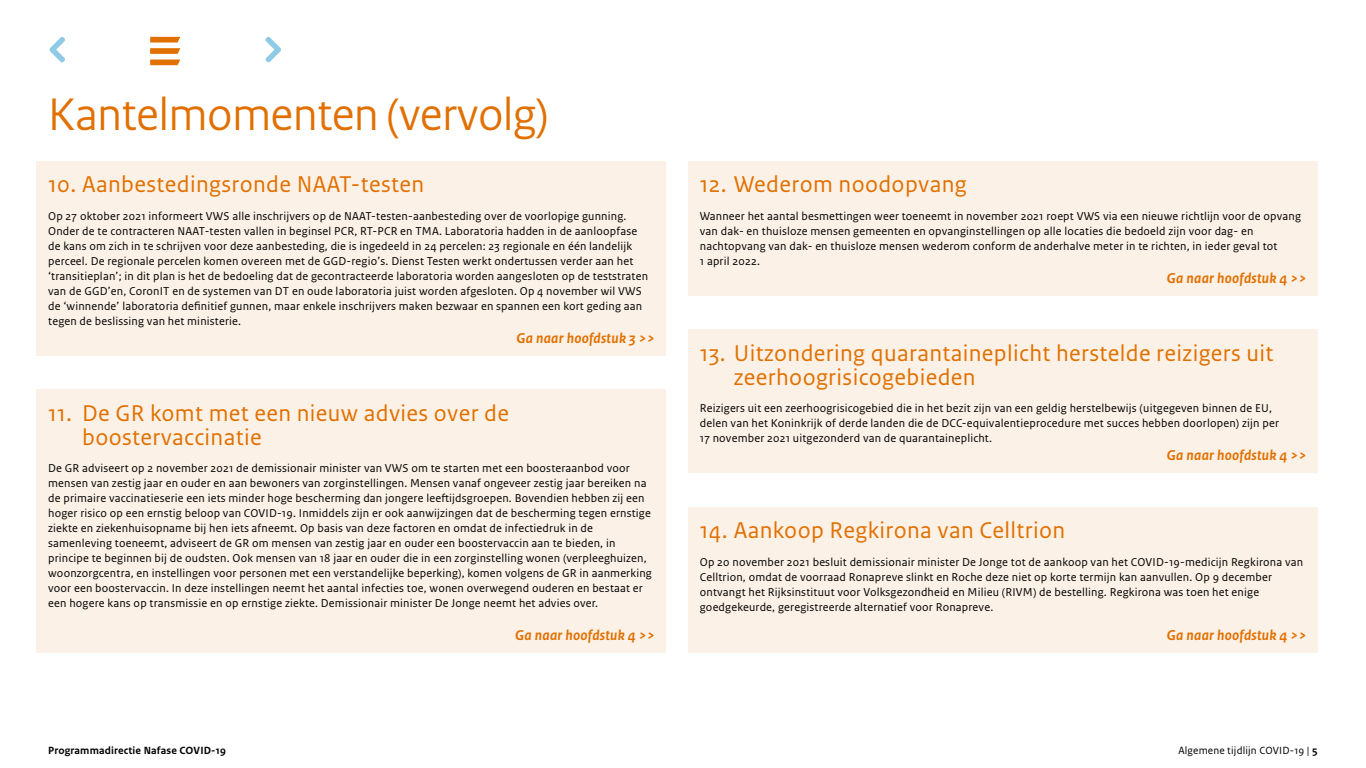
<style>
.page{position:relative;width:1366px;height:768px;background:#fff}
.page>*{position:absolute;margin:0;border:0;box-sizing:border-box;transform-origin:0 0}
.Kop_1{font:48px "Rijksoverheid Sans Heading";color:#e17000}
.Kader_Kop_Num{font:24px/24px "Rijksoverheid Sans Text";letter-spacing:.015em;color:#e17000}
.Kader_plat_Verwijzin{font:italic 700 15px "Rijksoverheid Sans Text";letter-spacing:.015em;color:#e17000}
.Kader_plat_Groot{font:12px/15px "Rijksoverheid Sans Text";letter-spacing:.015em;color:#000}
.t1{font:700 11px "Rijksoverheid Sans Text";letter-spacing:.015em;color:#000}
.t2{font:11px "Rijksoverheid Sans Text";letter-spacing:.015em;color:#000}
.s1{font-weight:700}
</style>
<div class="page">
<svg style="left:150px;top:37px;width:30px;height:17px"></svg>
<svg style="left:150px;top:60px;width:30px;height:5px"></svg>
<svg style="left:49px;top:37px;width:16px;height:26px"></svg>
<svg style="left:265px;top:36px;width:16px;height:27px"></svg>
<div style="left:37px;top:162px;width:629px;height:194px;background:#fcf1e6"></div>
<div style="left:689px;top:162px;width:629px;height:134px;background:#fcf1e6"></div>
<div style="left:37px;top:390px;width:629px;height:263px;background:#fcf1e6"></div>
<div style="left:689px;top:330px;width:629px;height:143px;background:#fcf1e6"></div>
<div style="left:689px;top:507px;width:629px;height:146px;background:#fcf1e6"></div>
<h1 class="Kop_1" style="left:48px;top:86px;width:502px">Kantelmomenten (vervolg)</h1>
<h2 class="Kader_Kop_Num" style="left:48px;top:173px;width:378px">10. Aanbestedingsronde NAAT-testen</h2>
<p class="Kader_plat_Groot" style="left:48px;top:209px;width:601px">Op 27 oktober 2021 informeert VWS alle inschrijvers op de NAAT-testen-aanbesteding over de voorlopige gunning.<br>Onder de te contracteren NAAT-testen vallen in beginsel PCR, RT-PCR en TMA. Laboratoria hadden in de aanloopfase de kans om zich in te schrijven voor deze aanbesteding, die is ingedeeld in 24 percelen: 23 regionale en één landelijk perceel. De regionale percelen komen overeen met de GGD-regio’s. Dienst Testen werkt ondertussen verder aan het ‘transitieplan’; in dit plan is het de bedoeling dat de gecontracteerde laboratoria worden aangesloten op de teststraten van de GGD’en, CoronIT en de systemen van DT en oude laboratoria juist worden afgesloten. Op 4 november wil VWS de ‘winnende’ laboratoria definitief gunnen, maar enkele inschrijvers maken bezwaar en spannen een kort geding aan tegen de beslissing van het ministerie.</p>
<p class="Kader_plat_Verwijzin" style="left:516px;top:330px;width:140px">Ga naar hoofdstuk 3 &gt;&gt;</p>
<h2 class="Kader_Kop_Num" style="left:82px;top:401px;width:428px;text-indent:-34px">11. De GR komt met een nieuw advies over de boostervaccinatie</h2>
<p class="Kader_plat_Groot" style="left:48px;top:461px;width:605px">De GR adviseert op 2 november 2021 de demissionair minister van VWS om te starten met een boosteraanbod voor mensen van zestig jaar en ouder en aan bewoners van zorginstellingen. Mensen vanaf ongeveer zestig jaar bereiken na de primaire vaccinatieserie een iets minder hoge bescherming dan jongere leeftijdsgroepen. Bovendien hebben zij een hoger risico op een ernstig beloop van COVID-19. Inmiddels zijn er ook aanwijzingen dat de bescherming tegen ernstige ziekte en ziekenhuisopname bij hen iets afneemt. Op basis van deze factoren en omdat de infectiedruk in de samenleving toeneemt, adviseert de GR om mensen van zestig jaar en ouder een boostervaccin aan te bieden, in principe te beginnen bij de oudsten. Ook mensen van 18 jaar en ouder die in een zorginstelling wonen (verpleeghuizen, woonzorgcentra, en instellingen voor personen met een verstandelijke beperking), komen volgens de GR in aanmerking voor een boostervaccin. In deze instellingen neemt het aantal infecties toe, wonen overwegend ouderen en bestaat er een hogere kans op transmissie en op ernstige ziekte. Demissionair minister De Jonge neemt het advies over.</p>
<p class="Kader_plat_Verwijzin" style="left:515px;top:627px;width:141px">Ga naar hoofdstuk 4 &gt;&gt;</p>
<h2 class="Kader_Kop_Num" style="left:700px;top:173px;width:268px">12. Wederom noodopvang</h2>
<p class="Kader_plat_Groot" style="left:700px;top:209px;width:603px">Wanneer het aantal besmettingen weer toeneemt in november 2021 roept VWS via een nieuwe richtlijn voor de opvang van dak- en thuisloze mensen gemeenten en opvanginstellingen op alle locaties die bedoeld zijn voor dag- en nachtopvang van dak- en thuisloze mensen wederom conform de anderhalve meter in te richten, in ieder geval tot<br>1 april 2022.</p>
<p class="Kader_plat_Verwijzin" style="left:1167px;top:270px;width:141px">Ga naar hoofdstuk 4 &gt;&gt;</p>
<h2 class="Kader_Kop_Num" style="left:734px;top:341px;width:541px;text-indent:-34px">13. Uitzondering quarantaineplicht herstelde reizigers uit zeerhoogrisicogebieden</h2>
<p class="Kader_plat_Groot" style="left:700px;top:401px;width:581px">Reizigers uit een zeerhoogrisicogebied die in het bezit zijn van een geldig herstelbewijs (uitgegeven binnen de EU, delen van het Koninkrijk of derde landen die de DCC-equivalentieprocedure met succes hebben doorlopen) zijn per<br>17 november 2021 uitgezonderd van de quarantaineplicht.</p>
<p class="Kader_plat_Verwijzin" style="left:1167px;top:447px;width:141px">Ga naar hoofdstuk 4 &gt;&gt;</p>
<h2 class="Kader_Kop_Num" style="left:700px;top:518px;width:367px">14. Aankoop Regkirona van Celltrion</h2>
<p class="Kader_plat_Groot" style="left:700px;top:554px;width:605px">Op 20 november 2021 besluit demissionair minister De Jonge tot de aankoop van het COVID-19-medicijn Regkirona van Celltrion, omdat de voorraad Ronapreve slinkt en Roche deze niet op korte termijn kan aanvullen. Op 9 december ontvangt het Rijksinstituut voor Volksgezondheid en Milieu (RIVM) de bestelling. Regkirona was toen het enige goedgekeurde, geregistreerde alternatief voor Ronapreve.</p>
<p class="Kader_plat_Verwijzin" style="left:1167px;top:627px;width:141px">Ga naar hoofdstuk 4 &gt;&gt;</p>
<p class="t1" style="left:48px;top:744px;width:179px">Programmadirectie Nafase COVID-19</p>
<p class="t2" style="left:1178px;top:744px;width:141px">Algemene tijdlijn COVID-19 | <span class="s1">5</span></p>
</div>
